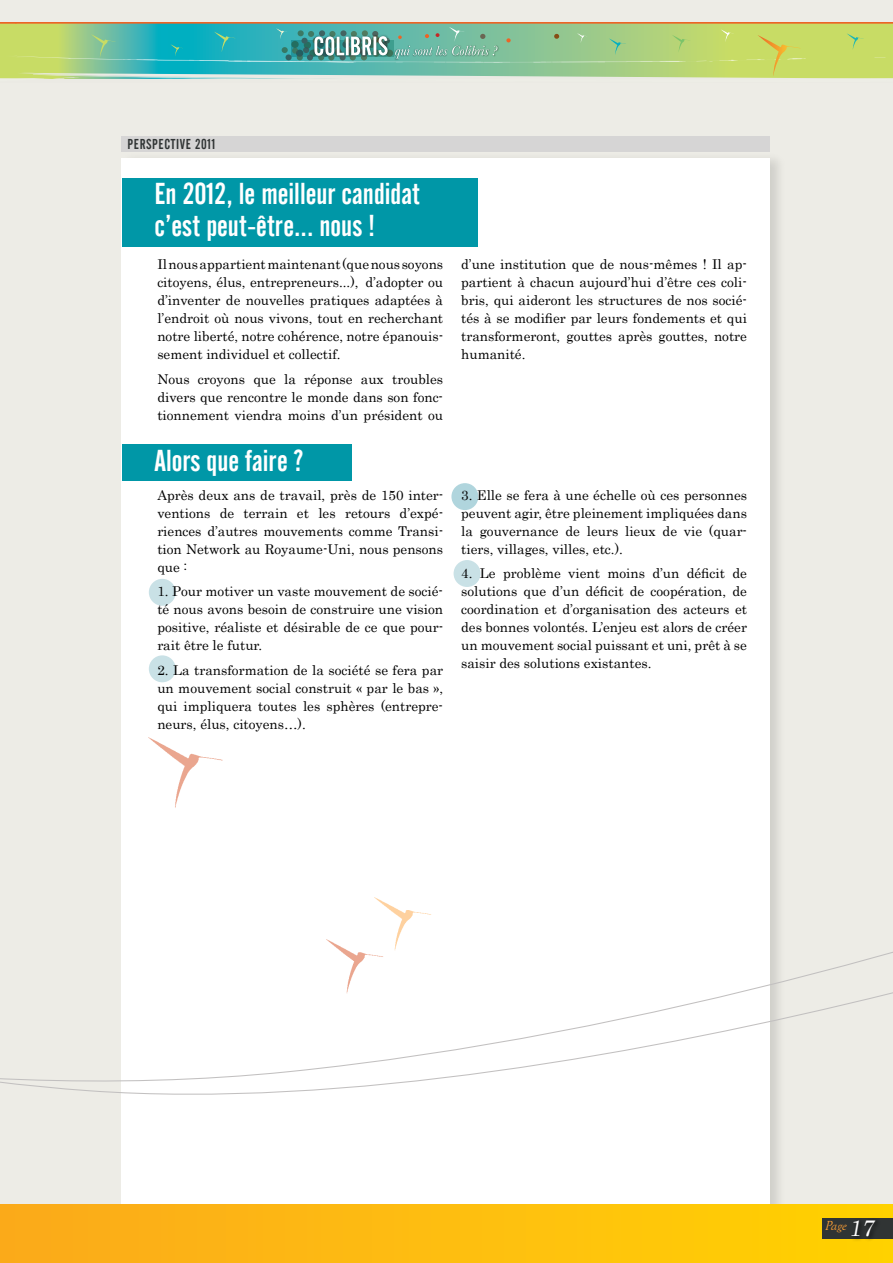
<style>
.page{position:relative;width:893px;height:1263px;background:#edece6}
.page>*{position:absolute;margin:0;border:0;box-sizing:border-box;transform-origin:0 0}
.t1{font:30px/31.5px "Alternate Gothic No 2 BT";color:#fff}
.t2{font:14.25px "Alternate Gothic No 2 BT";letter-spacing:.045em;color:#303434}
.t3{font:13.5px/18px "Century";color:#000;text-align:justify}
.t4{font:italic 13.5px "Goudy Old Style T";color:#f99d34}
.s1{font-family:"Century";font-size:22.5px;color:#fff}
</style>
<div class="page">
<div style="left:121px;top:136px;width:649px;height:16px;background:#d6d5d5"></div>
<div style="left:121px;top:158px;width:649px;height:1105px;background:#fff"></div>
<div style="left:0;top:1204px;width:893px;height:59px;background:linear-gradient(to right,#fcaa1c,#ffd101)"></div>
<svg style="left:0;top:22px;width:893px;height:57px;background:#8ec48f"></svg>
<div style="left:823px;top:1218px;width:70px;height:21px;background:#303434"></div>
<div style="left:849px;top:1217px;width:32px;height:25px;background:#000;opacity:.75"></div>
<svg style="left:0;top:639px;width:893px;height:505px"></svg>
<div style="left:122px;top:178px;width:355px;height:68px;background:#0097a7"></div>
<div style="left:122px;top:444px;width:229px;height:37px;background:#0097a7"></div>
<div style="left:149px;top:579px;width:27px;height:27px;background:#c9e1e6;border-radius:50%"></div>
<div style="left:149px;top:655px;width:27px;height:27px;background:#c9e1e6;border-radius:50%"></div>
<div style="left:454px;top:560px;width:26px;height:27px;background:#c9e1e6;border-radius:50%"></div>
<div style="left:451px;top:483px;width:27px;height:27px;background:#b0d5dd;border-radius:50%"></div>
<img style="left:374px;top:897px;width:65px;height:56px">
<img style="left:326px;top:940px;width:65px;height:55px">
<img style="left:149px;top:738px;width:84px;height:72px">
<p class="t2" style="left:128px;top:136px;width:50px">PERSPECTIVE</p>
<p class="t2" style="left:195px;top:136px;width:22px">2011</p>
<h1 class="t1" style="left:154px;top:179px;width:267px">En 2012, le meilleur candidat c’est peut-être... nous !</h1>
<p class="t3" style="left:157px;top:254px;width:287px">Il nous appartient maintenant (que nous soyons citoyens, élus, entrepreneurs...), d’adopter ou d’inventer de nouvelles pratiques adaptées à l’endroit où nous vivons, tout en recherchant notre liberté, notre cohérence, notre épanouis&shy;sement individuel et collectif.</p>
<p class="t3" style="left:157px;top:369px;width:287px">Nous croyons que la réponse aux troubles divers que rencontre le monde dans son fonc&shy;tionnement viendra moins d’un président ou</p>
<h1 class="t1" style="left:154px;top:445px;width:150px">Alors que faire ?</h1>
<p class="t3" style="left:157px;top:485px;width:287px">Après deux ans de travail, près de 150 inter&shy;ventions de terrain et les retours d’expé&shy;riences d’autres mouvements comme Transi&shy;tion Network au Royaume-Uni, nous pensons que :</p>
<p class="t3" style="left:157px;top:581px;width:287px">1. Pour motiver un vaste mouvement de socié&shy;té nous avons besoin de construire une vision positive, réaliste et désirable de ce que pour&shy;rait être le futur.</p>
<p class="t3" style="left:157px;top:659px;width:287px">2. La transformation de la société se fera par un mouvement social construit « par le bas », qui impliquera toutes les sphères (entrepre&shy;neurs, élus, citoyens…).</p>
<p class="t3" style="left:461px;top:254px;width:287px">d’une institution que de nous-mêmes ! Il ap&shy;partient à chacun aujourd’hui d’être ces coli&shy;bris, qui aideront les structures de nos socié&shy;tés à se modifier par leurs fondements et qui transformeront, gouttes après gouttes, notre humanité.</p>
<p class="t3" style="left:461px;top:485px;width:287px">3. Elle se fera à une échelle où ces personnes peuvent agir, être pleinement impliquées dans la gouvernance de leurs lieux de vie (quar&shy;tiers, villages, villes, etc.).</p>
<p class="t3" style="left:461px;top:563px;width:287px">4. Le problème vient moins d’un déficit de solutions que d’un déficit de coopération, de coordination et d’organisation des acteurs et des bonnes volontés. L’enjeu est alors de créer un mouvement social puissant et uni, prêt à se saisir des solutions existantes.</p>
<p class="t4" style="left:825px;top:1218px;width:56px">Page <span class="s1">17</span></p>
</div>
